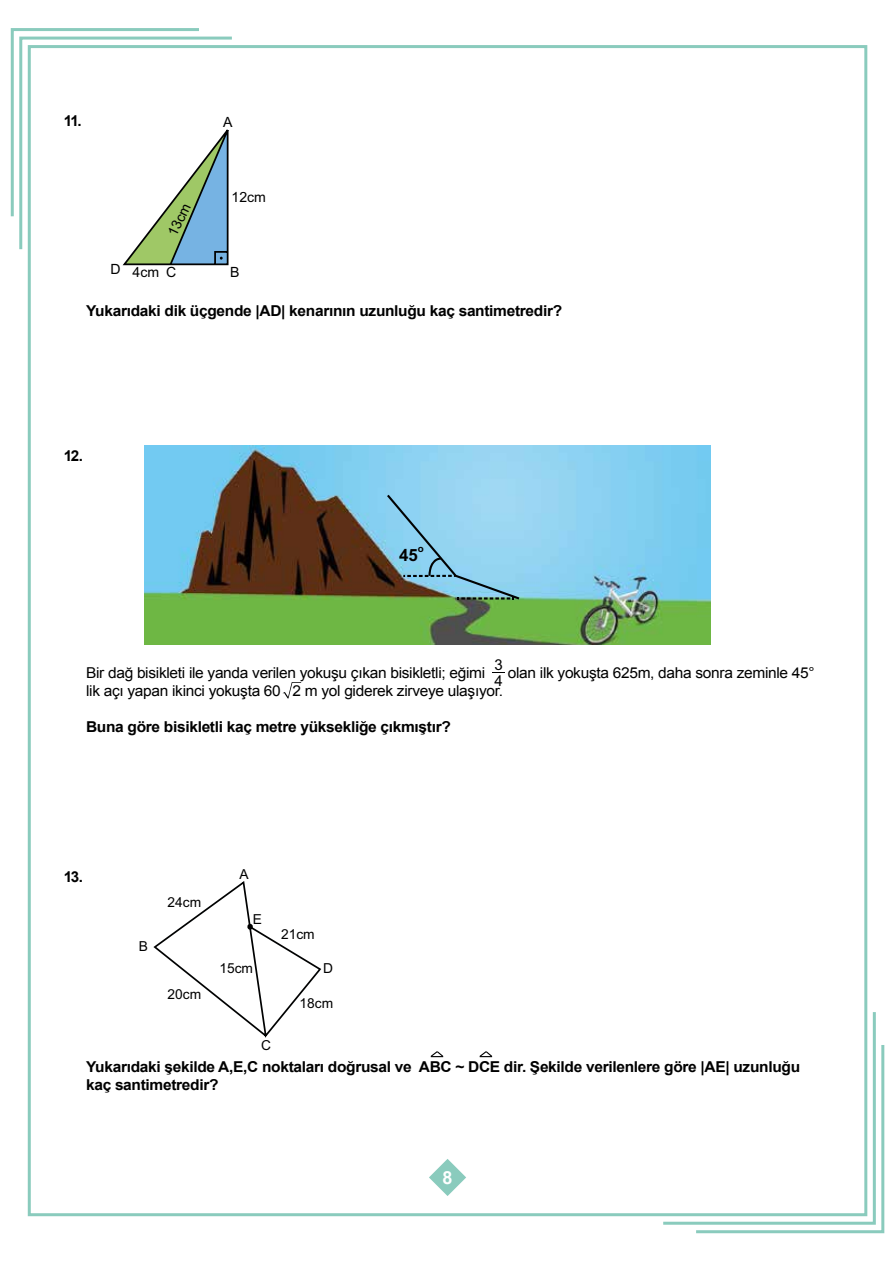
<style>
.page{position:relative;width:893px;height:1263px;background:#fff}
.page>*{position:absolute;margin:0;border:0;box-sizing:border-box;transform-origin:0 0}
.t1{font:700 18px "Arial";color:#fff}
.t2{font:700 16.8px "Arial";color:#000}
.t3{font:700 15px/18px "Arial";letter-spacing:-.02em;color:#000}
.t4{font:15px "Arial";letter-spacing:-.02em;color:#000}
.t5{font:14.1px "Arial";color:#000}
.t6{font:13.8px "Arial";color:#000}
.t7{font:700 9.75px "Arial";color:#000}
</style>
<div class="page">
<img style="left:145px;top:446px;width:565px;height:198px">
<svg style="left:387px;top:495px;width:132px;height:104px;background:#88bfd6"></svg>
<svg style="left:283px;top:682px;width:18px;height:16px"></svg>
<svg style="left:153px;top:881px;width:169px;height:157px"></svg>
<svg style="left:430px;top:1051px;width:14px;height:7px"></svg>
<svg style="left:479px;top:1051px;width:14px;height:7px"></svg>
<svg style="left:10px;top:28px;width:220px;height:238px"></svg>
<svg style="left:660px;top:1009px;width:216px;height:216px"></svg>
<svg style="left:693px;top:1042px;width:192px;height:192px"></svg>
<svg style="left:429px;top:1159px;width:37px;height:37px"></svg>
<p class="t3" style="left:64px;top:112px;width:20px">11.</p>
<p class="t5" style="left:164px;top:232px;width:36px;rotate:-64deg">13cm</p>
<p class="t5" style="left:223px;top:114px;width:11px">A</p>
<p class="t5" style="left:232px;top:189px;width:36px">12cm</p>
<p class="t5" style="left:111px;top:261px;width:12px">D</p>
<p class="t5" style="left:166px;top:264px;width:12px">C</p>
<p class="t5" style="left:230px;top:263px;width:11px">B</p>
<p class="t5" style="left:133px;top:263px;width:28px">4cm</p>
<p class="t3" style="left:86px;top:302px;width:478px">Yukarıdaki dik üçgende |AD| kenarının uzunluğu kaç santimetredir?</p>
<p class="t3" style="left:64px;top:447px;width:21px">12.</p>
<p class="t2" style="left:399px;top:546px;width:20px">45</p>
<p class="t7" style="left:418px;top:543px;width:8px">o</p>
<p class="t4" style="left:494px;top:656px;width:10px">3</p>
<p class="t4" style="left:508px;top:663px;width:308px">olan ilk yokuşta 625m, daha sonra zeminle 45°</p>
<p class="t4" style="left:86px;top:663px;width:401px">Bir dağ bisikleti ile yanda verilen yokuşu çıkan bisikletli; eğimi</p>
<p class="t4" style="left:494px;top:672px;width:10px">4</p>
<p class="t4" style="left:86px;top:681px;width:418px">lik açı yapan ikinci yokuşta 60 2 m yol giderek zirveye ulaşıyor.</p>
<p class="t3" style="left:86px;top:718px;width:366px">Buna göre bisikletli kaç metre yüksekliğe çıkmıştır?</p>
<p class="t3" style="left:64px;top:868px;width:21px">13.</p>
<p class="t6" style="left:139px;top:938px;width:11px">B</p>
<p class="t6" style="left:168px;top:894px;width:35px">24cm</p>
<p class="t6" style="left:168px;top:986px;width:35px">20cm</p>
<p class="t6" style="left:239px;top:866px;width:11px">A</p>
<p class="t6" style="left:253px;top:912px;width:11px">E</p>
<p class="t6" style="left:219px;top:960px;width:35px">15cm</p>
<p class="t6" style="left:281px;top:926px;width:35px">21cm</p>
<p class="t6" style="left:323px;top:960px;width:11px">D</p>
<p class="t6" style="left:300px;top:995px;width:35px">18cm</p>
<p class="t6" style="left:261px;top:1037px;width:11px">C</p>
<p class="t3" style="left:86px;top:1058px;width:715px">Yukarıdaki şekilde A,E,C noktaları doğrusal ve ABC ~ DCE dir. Şekilde verilenlere göre |AE| uzunluğu kaç santimetredir?</p>
<p class="t1" style="left:443px;top:1167px;width:12px">8</p>
</div>
